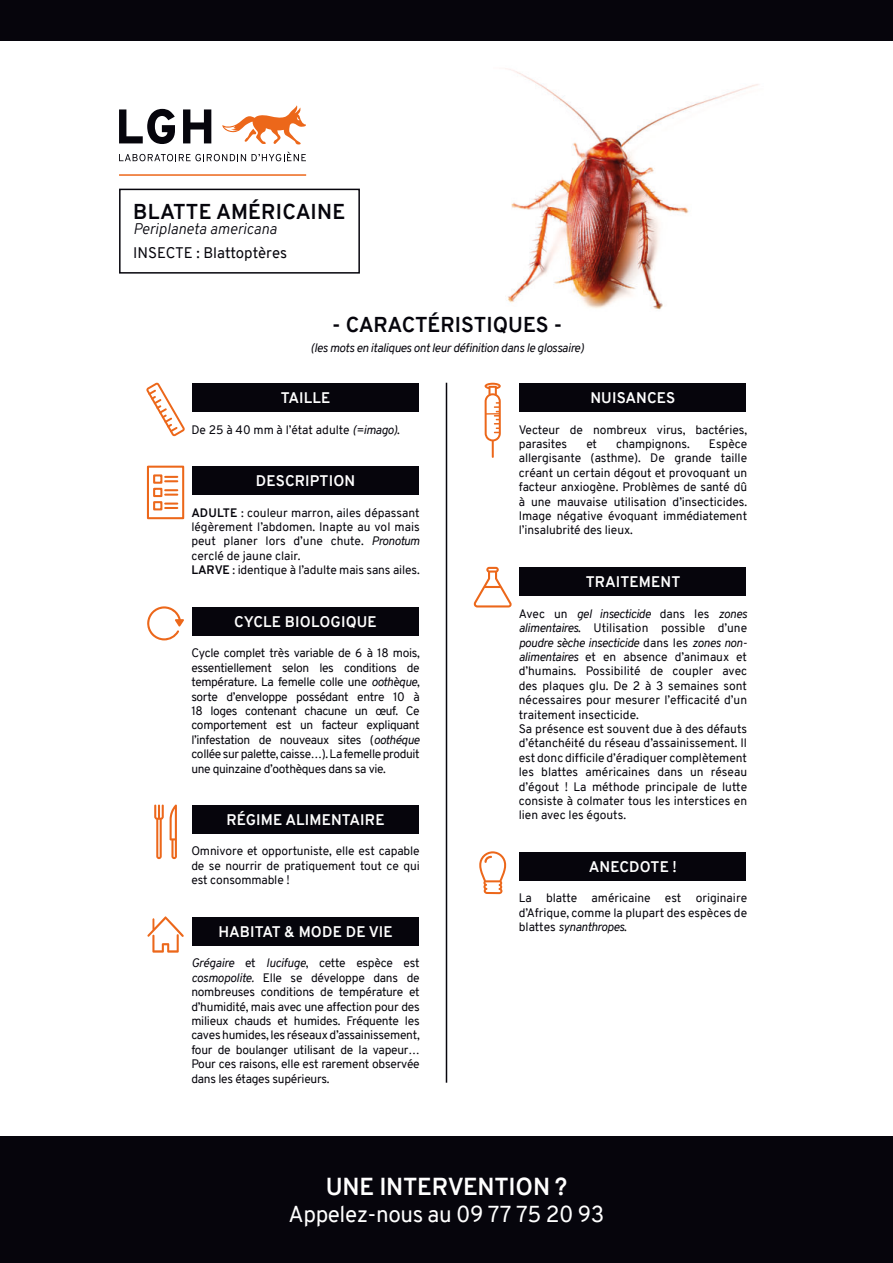
<style>
.page{position:relative;width:893px;height:1263px;background:#fff}
.page>*{position:absolute;margin:0;border:0;box-sizing:border-box;transform-origin:0 0}
.t1{font:700 24px "Overpass";letter-spacing:-.01em;color:#fff}
.t2{font:22.5px "Overpass";letter-spacing:-.02em;color:#fff}
.t3{font:700 21px "Overpass";color:#06050c}
.t4{font:700 15px "Overpass";letter-spacing:.01em;color:#fff}
.t5{font:italic 300 15px "Overpass";color:#06050c}
.t6{font:15px "Overpass";color:#06050c}
.t7{font:12px/14.4px "Overpass";color:#06050c;text-align:justify}
.t8{font:italic 12px "Overpass";letter-spacing:-.03em;color:#06050c}
.s1{font-style:italic}
.s2{font-weight:700}
</style>
<div class="page">
<img style="left:505px;top:68px;width:254px;height:242px">
<div style="left:0;top:1136px;width:893px;height:127px;background:#06050c"></div>
<svg style="left:119px;top:109px;width:56px;height:35px"></svg>
<svg style="left:183px;top:109px;width:28px;height:34px"></svg>
<svg style="left:119px;top:154px;width:127px;height:7px"></svg>
<svg style="left:252px;top:152px;width:54px;height:9px"></svg>
<svg style="left:222px;top:105px;width:84px;height:40px"></svg>
<div style="left:119px;top:189px;width:241px;height:85px;border:2px solid #06050c"></div>
<hr style="left:119px;top:174px;width:187px;height:2px;background:#ec671a">
<hr style="left:446px;top:383px;width:1px;height:700px;background:#06050c">
<div style="left:192px;top:383px;width:227px;height:29px;background:#06050c"></div>
<svg style="left:146px;top:383px;width:39px;height:53px"></svg>
<div style="left:192px;top:466px;width:227px;height:29px;background:#06050c"></div>
<svg style="left:146px;top:465px;width:39px;height:55px"></svg>
<div style="left:192px;top:607px;width:227px;height:28px;background:#06050c"></div>
<svg style="left:147px;top:606px;width:37px;height:34px"></svg>
<div style="left:192px;top:805px;width:227px;height:28px;background:#06050c"></div>
<svg style="left:170px;top:804px;width:7px;height:55px"></svg>
<svg style="left:154px;top:804px;width:10px;height:55px"></svg>
<div style="left:192px;top:917px;width:227px;height:28px;background:#06050c"></div>
<svg style="left:147px;top:916px;width:37px;height:37px"></svg>
<div style="left:519px;top:383px;width:227px;height:29px;background:#06050c"></div>
<svg style="left:485px;top:383px;width:16px;height:75px"></svg>
<div style="left:519px;top:568px;width:227px;height:28px;background:#06050c"></div>
<svg style="left:474px;top:567px;width:38px;height:40px"></svg>
<div style="left:519px;top:852px;width:227px;height:28px;background:#06050c"></div>
<svg style="left:479px;top:851px;width:27px;height:43px"></svg>
<div style="left:0;top:0;width:893px;height:40px;background:#06050c"></div>
<h3 class="t3" style="left:133px;top:200px;width:213px">BLATTE AMÉRICAINE</h3>
<p class="t5" style="left:133px;top:223px;width:145px">Periplaneta americana</p>
<p class="t6" style="left:133px;top:242px;width:155px">INSECTE : Blattoptères</p>
<h3 class="t3" style="left:332px;top:313px;width:232px">- CARACTÉRISTIQUES -</h3>
<p class="t8" style="left:310px;top:340px;width:275px">(les mots en italiques ont leur définition dans le glossaire)</p>
<p class="t4" style="left:281px;top:389px;width:51px">TAILLE</p>
<p class="t7" style="left:191px;top:422px;width:210px">De 25 à 40 mm à l’état adulte <span class="s1">(=imago)</span>.</p>
<p class="t4" style="left:256px;top:472px;width:101px">DESCRIPTION</p>
<p class="t7" style="left:191px;top:505px;width:230px;text-align:left"><span class="s2">ADULTE</span> : couleur marron, ailes dépassant légèrement l’abdomen. Inapte au vol mais peut planer lors d’une chute. <span class="s1">Pronotum </span>cerclé de jaune clair.<br><span class="s2">LARVE</span> : identique à l’adulte mais sans ailes.</p>
<p class="t4" style="left:234px;top:613px;width:144px">CYCLE BIOLOGIQUE</p>
<p class="t7" style="left:191px;top:646px;width:230px">Cycle complet très variable de 6 à 18 mois, essentiellement selon les conditions de température. La femelle colle une <span class="s1">oothèque</span>, sorte d’enveloppe possédant entre 10 à 18 loges contenant chacune un œuf. Ce comportement est un facteur expliquant l’infestation de nouveaux sites (<span class="s1">oothéque </span>collée sur palette, caisse…). La femelle produit une quinzaine d’oothèques dans sa vie.</p>
<p class="t4" style="left:226px;top:811px;width:160px">RÉGIME ALIMENTAIRE</p>
<p class="t7" style="left:191px;top:844px;width:230px">Omnivore et opportuniste, elle est capable de se nourrir de pratiquement tout ce qui est consommable !</p>
<p class="t4" style="left:218px;top:923px;width:176px">HABITAT &amp; MODE DE VIE</p>
<p class="t7" style="left:191px;top:957px;width:230px"><span class="s1">Grégaire</span> et <span class="s1">lucifuge</span>, cette espèce est <span class="s1">cosmopolite.</span> Elle se développe dans de nombreuses conditions de température et d’humidité, mais avec une affection pour des milieux chauds et humides. Fréquente les caves humides, les réseaux d’assainissement, four de boulanger utilisant de la vapeur… Pour ces raisons, elle est rarement observée dans les étages supérieurs.</p>
<p class="t4" style="left:590px;top:389px;width:86px">NUISANCES</p>
<p class="t7" style="left:519px;top:422px;width:230px">Vecteur de nombreux virus, bactéries, parasites</p>
<p class="t7" style="left:519px;top:437px;width:230px;text-indent:190px">Espèce allergisante (asthme). De grande taille créant un certain dégout et provoquant un facteur anxiogène. Problèmes de santé dû à une mauvaise utilisation d’insecticides.<br>Image négative évoquant immédiatement l’insalubrité des lieux.</p>
<p class="t7" style="left:586px;top:437px;width:12px">et</p>
<p class="t7" style="left:616px;top:437px;width:75px">champignons.</p>
<p class="t4" style="left:586px;top:573px;width:96px">TRAITEMENT</p>
<p class="t7" style="left:519px;top:607px;width:230px;text-align:left">Avec un <span class="s1">gel insecticide</span> dans les <span class="s1">zones alimentaires</span>. Utilisation possible d’une <span class="s1">poudre sèche insecticide</span> dans les <span class="s1">zones non&shy;alimentaires</span> et en absence d’animaux et d’humains. Possibilité de coupler avec des plaques glu. De 2 à 3 semaines sont nécessaires pour mesurer l’efficacité d’un traitement insecticide.<br>Sa présence est souvent due à des défauts d’étanchéité du réseau d’assainissement. Il est donc difficile d’éradiquer complètement les blattes américaines dans un réseau d’égout ! La méthode principale de lutte consiste à colmater tous les interstices en lien avec les égouts.</p>
<p class="t4" style="left:589px;top:858px;width:89px">ANECDOTE !</p>
<p class="t7" style="left:519px;top:892px;width:230px">La blatte américaine est originaire d’Afrique, comme la plupart des espèces de blattes <span class="s1">synanthropes</span>.</p>
<h1 class="t1" style="left:326px;top:1172px;width:243px">UNE INTERVENTION ?</h1>
<h2 class="t2" style="left:289px;top:1197px;width:317px">Appelez-nous au 09 77 75 20 93</h2>
</div>
